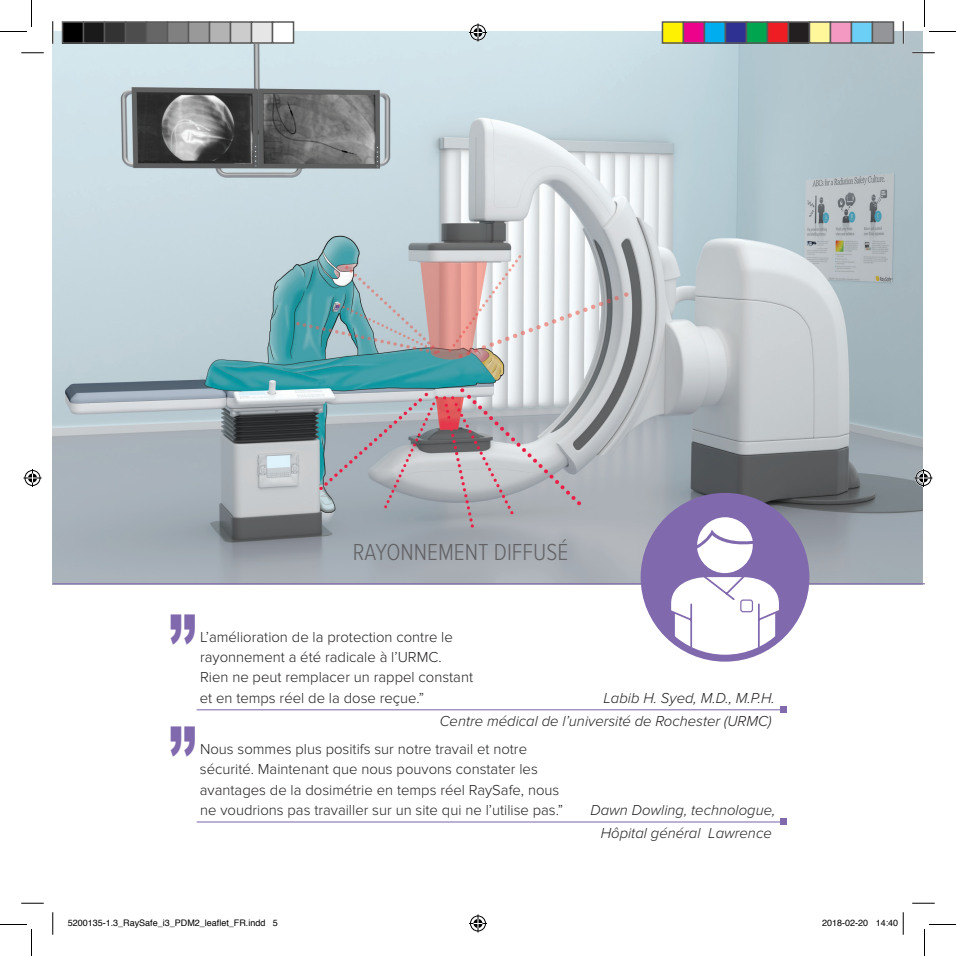
<style>
.page{position:relative;width:956px;height:956px;background:#fff}
.page>*{position:absolute;margin:0;border:0;box-sizing:border-box;transform-origin:0 0}
.Paragraph_Style_1{font:900 74.25px "Arial";color:#8169ae;scale:.67 1}
.Medium_Heading_techn{font:300 24px "Proxima Nova Cond";color:#636366}
.Brödtext{font:300 15px/20.2px "Proxima Nova";color:#231f20}
.Brödtext-2{font:italic 300 15px "Proxima Nova";color:#231f20}
.t1{font:9px "Helvetica";color:#000}
</style>
<div class="page">
<img style="left:53px;top:32px;width:869px;height:551px">
<hr style="left:53px;top:583px;width:871px;height:1px;background:#8169ae">
<div style="left:647px;top:499px;width:156px;height:157px;background:#8169ae;border-radius:50%"></div>
<svg style="left:665px;top:517px;width:119px;height:141px"></svg>
<div style="left:740px;top:599px;width:13px;height:13px;border:1px solid #8169ae;border-radius:2px"></div>
<div style="left:641px;top:493px;width:168px;height:169px;border:7px solid #8169ae;border-radius:50%"></div>
<hr style="left:197px;top:709px;width:584px;height:1px;background:#8169ae">
<svg style="left:781px;top:707px;width:6px;height:6px"></svg>
<hr style="left:197px;top:821px;width:584px;height:1px;background:#8169ae">
<svg style="left:781px;top:819px;width:6px;height:6px"></svg>
<hr style="left:912px;top:52px;width:23px;height:2px;background:#fff">
<hr style="left:902px;top:21px;width:2px;height:23px;background:#fff">
<svg style="left:21px;top:53px;width:23px;height:1px"></svg>
<svg style="left:912px;top:53px;width:23px;height:1px"></svg>
<svg style="left:21px;top:903px;width:23px;height:1px"></svg>
<svg style="left:912px;top:903px;width:23px;height:1px"></svg>
<svg style="left:53px;top:21px;width:1px;height:23px"></svg>
<svg style="left:53px;top:912px;width:1px;height:23px"></svg>
<svg style="left:903px;top:21px;width:1px;height:23px"></svg>
<svg style="left:0;top:0;width:32px;height:32px"></svg>
<svg style="left:0;top:924px;width:32px;height:32px"></svg>
<svg style="left:924px;top:0;width:32px;height:32px"></svg>
<svg style="left:924px;top:924px;width:32px;height:32px"></svg>
<svg style="left:469px;top:24px;width:18px;height:18px"></svg>
<svg style="left:469px;top:914px;width:18px;height:18px"></svg>
<svg style="left:24px;top:469px;width:18px;height:18px"></svg>
<svg style="left:914px;top:469px;width:18px;height:18px"></svg>
<div style="left:63px;top:22px;width:21px;height:21px;background:#000"></div>
<div style="left:62px;top:21px;width:22px;height:23px;border:2px solid #595959"></div>
<div style="left:84px;top:22px;width:21px;height:21px;background:#1a1a1a"></div>
<div style="left:83px;top:21px;width:22px;height:23px;border:2px solid #595959"></div>
<div style="left:105px;top:22px;width:21px;height:21px;background:#333"></div>
<div style="left:104px;top:21px;width:22px;height:23px;border:2px solid #595959"></div>
<div style="left:126px;top:22px;width:21px;height:21px;background:#4d4d4d"></div>
<div style="left:125px;top:21px;width:22px;height:23px;border:2px solid #595959"></div>
<div style="left:147px;top:22px;width:21px;height:21px;background:#666"></div>
<div style="left:146px;top:21px;width:22px;height:23px;border:2px solid #595959"></div>
<div style="left:168px;top:22px;width:21px;height:21px;background:#808080"></div>
<div style="left:167px;top:21px;width:22px;height:23px;border:2px solid #595959"></div>
<div style="left:189px;top:22px;width:21px;height:21px;background:#999"></div>
<div style="left:188px;top:21px;width:22px;height:23px;border:2px solid #595959"></div>
<div style="left:210px;top:22px;width:21px;height:21px;background:#b3b3b3"></div>
<div style="left:209px;top:21px;width:22px;height:23px;border:2px solid #595959"></div>
<div style="left:231px;top:22px;width:21px;height:21px;background:#ccc"></div>
<div style="left:230px;top:21px;width:22px;height:23px;border:2px solid #595959"></div>
<div style="left:252px;top:22px;width:21px;height:21px;background:#e6e6e6"></div>
<div style="left:251px;top:21px;width:22px;height:23px;border:2px solid #595959"></div>
<div style="left:273px;top:22px;width:21px;height:21px;background:#fff"></div>
<div style="left:272px;top:21px;width:22px;height:23px;border:2px solid #595959"></div>
<div style="left:662px;top:22px;width:21px;height:21px;background:#fff101"></div>
<div style="left:662px;top:21px;width:22px;height:23px;border:2px solid #595959"></div>
<div style="left:683px;top:22px;width:21px;height:21px;background:#ed028c"></div>
<div style="left:683px;top:21px;width:22px;height:23px;border:2px solid #595959"></div>
<div style="left:704px;top:22px;width:21px;height:21px;background:#00aeef"></div>
<div style="left:704px;top:21px;width:22px;height:23px;border:2px solid #595959"></div>
<div style="left:725px;top:22px;width:21px;height:21px;background:#2e3092"></div>
<div style="left:725px;top:21px;width:22px;height:23px;border:2px solid #595959"></div>
<div style="left:746px;top:22px;width:21px;height:21px;background:#00a54f"></div>
<div style="left:746px;top:21px;width:22px;height:23px;border:2px solid #595959"></div>
<div style="left:767px;top:22px;width:21px;height:21px;background:#ee1d23"></div>
<div style="left:767px;top:21px;width:22px;height:23px;border:2px solid #595959"></div>
<div style="left:788px;top:22px;width:21px;height:21px;background:#231f20"></div>
<div style="left:788px;top:21px;width:22px;height:23px;border:2px solid #595959"></div>
<div style="left:809px;top:22px;width:21px;height:21px;background:#fff79a"></div>
<div style="left:809px;top:21px;width:22px;height:23px;border:2px solid #595959"></div>
<div style="left:830px;top:22px;width:21px;height:21px;background:#f499c2"></div>
<div style="left:830px;top:21px;width:22px;height:23px;border:2px solid #595959"></div>
<div style="left:851px;top:22px;width:21px;height:21px;background:#6bcff6"></div>
<div style="left:851px;top:21px;width:22px;height:23px;border:2px solid #595959"></div>
<div style="left:872px;top:22px;width:21px;height:21px;background:#939598"></div>
<div style="left:872px;top:21px;width:22px;height:23px;border:2px solid #595959"></div>
<svg style="left:902px;top:912px;width:2px;height:23px"></svg>
<p class="Medium_Heading_techn" style="left:353px;top:538px;width:217px">RAYONNEMENT DIFFUSÉ</p>
<p class="Paragraph_Style_1" style="left:169px;top:589px;width:43px">’’</p>
<p class="Brödtext" style="left:200px;top:627px;width:275px">L’amélioration de la protection contre le rayonnement a été radicale à l’URMC.<br>Rien ne peut remplacer un rappel constant et en temps réel de la dose reçue.”</p>
<p class="Brödtext-2" style="left:603px;top:690px;width:173px">Labib H. Syed, M.D., M.P.H.</p>
<p class="Brödtext-2" style="left:440px;top:712px;width:333px">Centre médical de l’université de Rochester (URMC)</p>
<p class="Paragraph_Style_1" style="left:169px;top:701px;width:43px">’’</p>
<p class="Brödtext" style="left:200px;top:739px;width:365px">Nous sommes plus positifs sur notre travail et notre sécurité. Maintenant que nous pouvons constater les avantages de la dosimétrie en temps réel RaySafe, nous ne voudrions pas travailler sur un site qui ne l’utilise pas.”</p>
<p class="Brödtext-2" style="left:590px;top:802px;width:186px">Dawn Dowling, technologue,</p>
<p class="Brödtext-2" style="left:601px;top:824px;width:172px">Hôpital général Lawrence</p>
<p class="t1" style="left:68px;top:916px;width:212px">5200135-1.3_RaySafe_i3_PDM2_leaflet_FR.indd 5</p>
<p class="t1" style="left:822px;top:916px;width:78px">2018-02-20 14:40</p>
</div>
